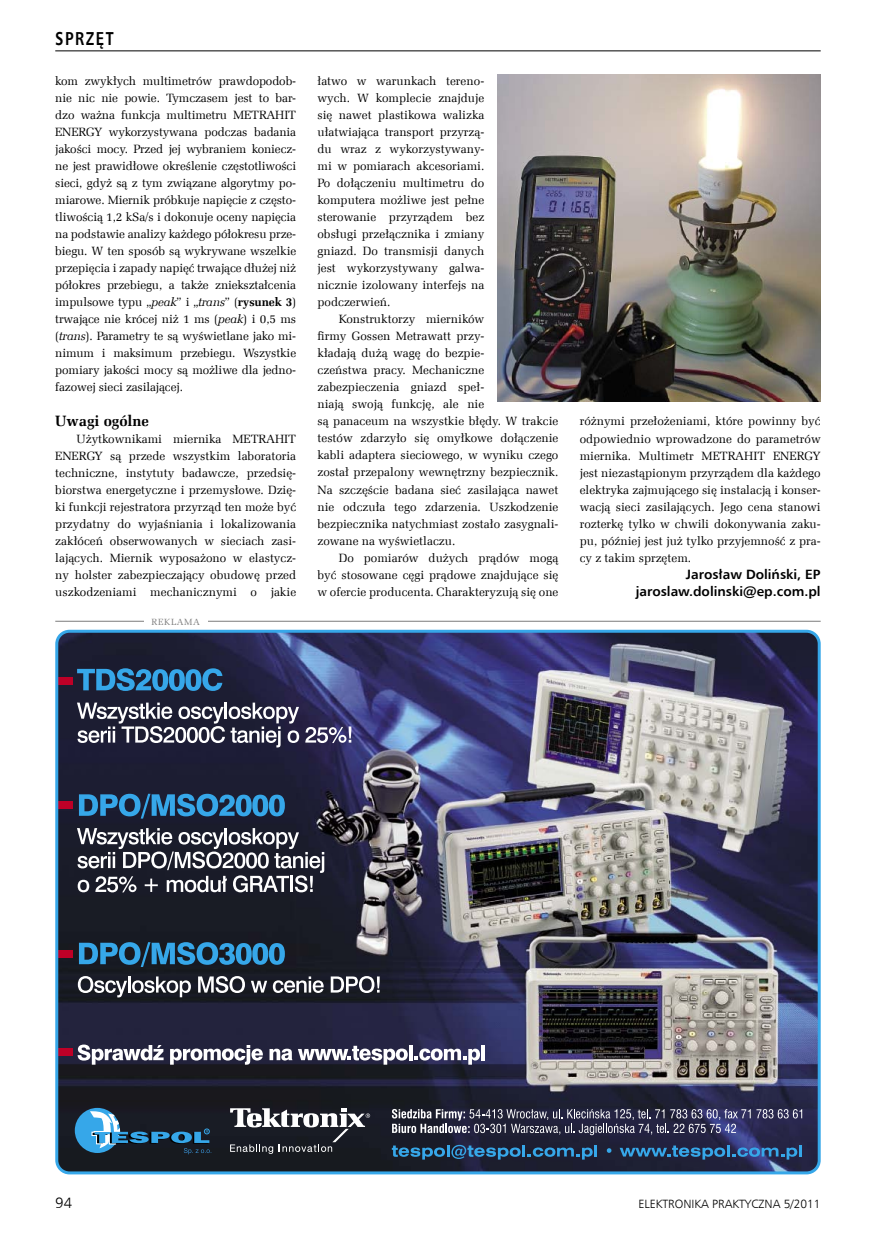
<style>
.page{position:relative;width:893px;height:1234px;background:#fff}
.page>*{position:absolute;margin:0;border:0;box-sizing:border-box;transform-origin:0 0}
.t1{font:700 18.75px "Humnst 777 EU";letter-spacing:.1em;color:#000;scale:.8 1}
.t2{font:700 15px "Zapf Ellipt EU";color:#000}
.t3{font:15px "Humnst 777 Lt EU";color:#000}
.t4{font:700 13.5px/17px "Humnst 777 EU";color:#000;text-align:right}
.t5{font:12px/17px "Zapf Ellipt EU";color:#000;text-align:justify}
.t6{font:12px "Humnst 777 Lt EU";color:#000}
.t7{font:9px "Zapf Ellipt EU";letter-spacing:.075em;color:#7c7c7c}
.s1{font-style:italic}
.s2{font-weight:700}
</style>
<div class="page">
<hr style="left:55px;top:51px;width:766px;height:1px;background:#000">
<img style="left:497px;top:74px;width:324px;height:327px">
<hr style="left:55px;top:621px;width:766px;height:1px;background:#7c7c7c">
<div style="left:144px;top:612px;width:64px;height:17px;background:#fff"></div>
<img style="left:59px;top:633px;width:758px;height:537px">
<svg style="left:230px;top:1107px;width:140px;height:46px"></svg>
<svg style="left:392px;top:1108px;width:410px;height:26px;background:#4e4e66"></svg>
<div style="left:75px;top:1107px;width:45px;height:45px;background:#36a7e9;border-radius:50%"></div>
<svg style="left:90px;top:1110px;width:121px;height:43px;background:#2f4e64"></svg>
<svg style="left:392px;top:1144px;width:205px;height:15px;background:#254e71"></svg>
<svg style="left:607px;top:1147px;width:4px;height:5px"></svg>
<svg style="left:620px;top:1144px;width:182px;height:15px;background:#2b517d"></svg>
<div style="left:57px;top:677px;width:15px;height:7px;background:#be0027"></div>
<div style="left:57px;top:801px;width:15px;height:8px;background:#be0027"></div>
<div style="left:57px;top:949px;width:15px;height:8px;background:#be0027"></div>
<div style="left:57px;top:1047px;width:15px;height:8px;background:#be0027"></div>
<div style="left:55px;top:629px;width:766px;height:545px;border:3px solid #36a7e9;border-radius:13px"></div>
<svg style="left:77px;top:668px;width:145px;height:22px;background:#2a6997"></svg>
<svg style="left:77px;top:702px;width:222px;height:45px"></svg>
<svg style="left:305px;top:726px;width:46px;height:16px"></svg>
<svg style="left:79px;top:793px;width:206px;height:25px;background:#28638f"></svg>
<svg style="left:77px;top:827px;width:247px;height:65px"></svg>
<svg style="left:79px;top:941px;width:206px;height:25px;background:#276187"></svg>
<svg style="left:78px;top:975px;width:113px;height:22px"></svg>
<svg style="left:198px;top:975px;width:47px;height:17px"></svg>
<svg style="left:251px;top:980px;width:16px;height:12px"></svg>
<svg style="left:273px;top:976px;width:51px;height:16px"></svg>
<svg style="left:331px;top:975px;width:49px;height:17px"></svg>
<svg style="left:78px;top:1044px;width:86px;height:20px"></svg>
<svg style="left:170px;top:1044px;width:93px;height:20px"></svg>
<svg style="left:269px;top:1048px;width:23px;height:12px"></svg>
<svg style="left:298px;top:1045px;width:110px;height:19px"></svg>
<hr style="left:409px;top:1044px;width:4px;height:15px;background:#fff">
<svg style="left:414px;top:1048px;width:66px;height:16px"></svg>
<hr style="left:481px;top:1044px;width:4px;height:15px;background:#fff">
<h1 class="t1" style="left:55px;top:27px;width:72px">Sprzęt</h1>
<p class="t5" style="left:55px;top:73px;width:242px">kom zwykłych multimetrów prawdopodob&shy;nie nic nie powie. Tymczasem jest to bar&shy;dzo ważna funkcja multimetru METRAHIT ENERGY wykorzystywana podczas badania jakości mocy. Przed jej wybraniem koniecz&shy;ne jest prawidłowe określenie częstotliwości sieci, gdyż są z tym związane algorytmy po&shy;miarowe. Miernik próbkuje napięcie z często&shy;tliwością 1,2 kSa/s i dokonuje oceny napięcia na podstawie analizy każdego półokresu prze&shy;biegu. W ten sposób są wykrywane wszelkie przepięcia i zapady napięć trwające dłużej niż półokres przebiegu, a także zniekształcenia impulsowe typu „<span class="s1">peak</span>” i „<span class="s1">trans</span>” (<span class="s2">rysunek 3</span>) trwające nie krócej niż 1 ms (<span class="s1">peak</span>) i 0,5 ms (<span class="s1">trans</span>). Parametry te są wyświetlane jako mi&shy;nimum i maksimum przebiegu. Wszystkie pomiary jakości mocy są możliwe dla jedno&shy;fazowej sieci zasilającej.</p>
<p class="t2" style="left:55px;top:411px;width:95px">Uwagi ogólne</p>
<p class="t5" style="left:55px;top:430px;width:242px;text-indent:21px">Użytkownikami miernika METRAHIT ENERGY są przede wszystkim laboratoria techniczne, instytuty badawcze, przedsię&shy;biorstwa energetyczne i przemysłowe. Dzię&shy;ki funkcji rejestratora przyrząd ten może być przydatny do wyjaśniania i lokalizowania zakłóceń obserwowanych w sieciach zasi&shy;lających. Miernik wyposażono w elastycz&shy;ny holster zabezpieczający obudowę przed uszkodzeniami mechanicznymi o jakie</p>
<p class="t7" style="left:152px;top:616px;width:50px">REKLAMA</p>
<p class="t5" style="left:317px;top:73px;width:168px">łatwo w warunkach tereno&shy;wych. W komplecie znajduje się nawet plastikowa walizka ułatwiająca transport przyrzą&shy;du wraz z wykorzystywany&shy;mi w pomiarach akcesoriami.<br>Po dołączeniu multimetru do komputera możliwe jest pełne sterowanie przyrządem bez obsługi przełącznika i zmiany gniazd. Do transmisji danych jest wykorzystywany galwa&shy;nicznie izolowany interfejs na podczerwień.</p>
<p class="t5" style="left:317px;top:311px;width:242px;text-align:left;text-indent:21px">Konstruktorzy mierników<br>firmy Gossen Metrawatt przy-<br>kładają dużą wagę do bezpie-<br>czeństwa pracy. Mechaniczne zabezpieczenia gniazd speł-<br>niają swoją funkcję, ale nie<br>są panaceum na wszystkie błędy. W trakcie testów zdarzyło się omyłkowe dołączenie kabli adaptera sieciowego, w wyniku czego został przepalony wewnętrzny bezpiecznik.<br>Na szczęście badana sieć zasilająca nawet nie odczuła tego zdarzenia. Uszkodzenie bezpiecznika natychmiast zostało zasygnali&shy;zowane na wyświetlaczu.</p>
<p class="t5" style="left:317px;top:549px;width:242px;text-indent:21px">Do pomiarów dużych prądów mogą być stosowane cęgi prądowe znajdujące się w ofercie producenta. Charakteryzują się one</p>
<p class="t5" style="left:580px;top:413px;width:242px">różnymi przełożeniami, które powinny być odpowiednio wprowadzone do parametrów miernika. Multimetr METRAHIT ENERGY jest niezastąpionym przyrządem dla każdego elektryka zajmującego się instalacją i konser&shy;wacją sieci zasilających. Jego cena stanowi rozterkę tylko w chwili dokonywania zaku&shy;pu, później jest już tylko przyjemność z pra&shy;cy z takim sprzętem.</p>
<p class="t4" style="left:636px;top:565px;width:186px">Jarosław Doliński, EP jaroslaw.dolinski@ep.com.pl</p>
<p class="t3" style="left:55px;top:1193px;width:18px">94</p>
<p class="t6" style="left:638px;top:1196px;width:184px">ELEKTRONIKA PRAKTYCZNA 5/2011</p>
</div>
